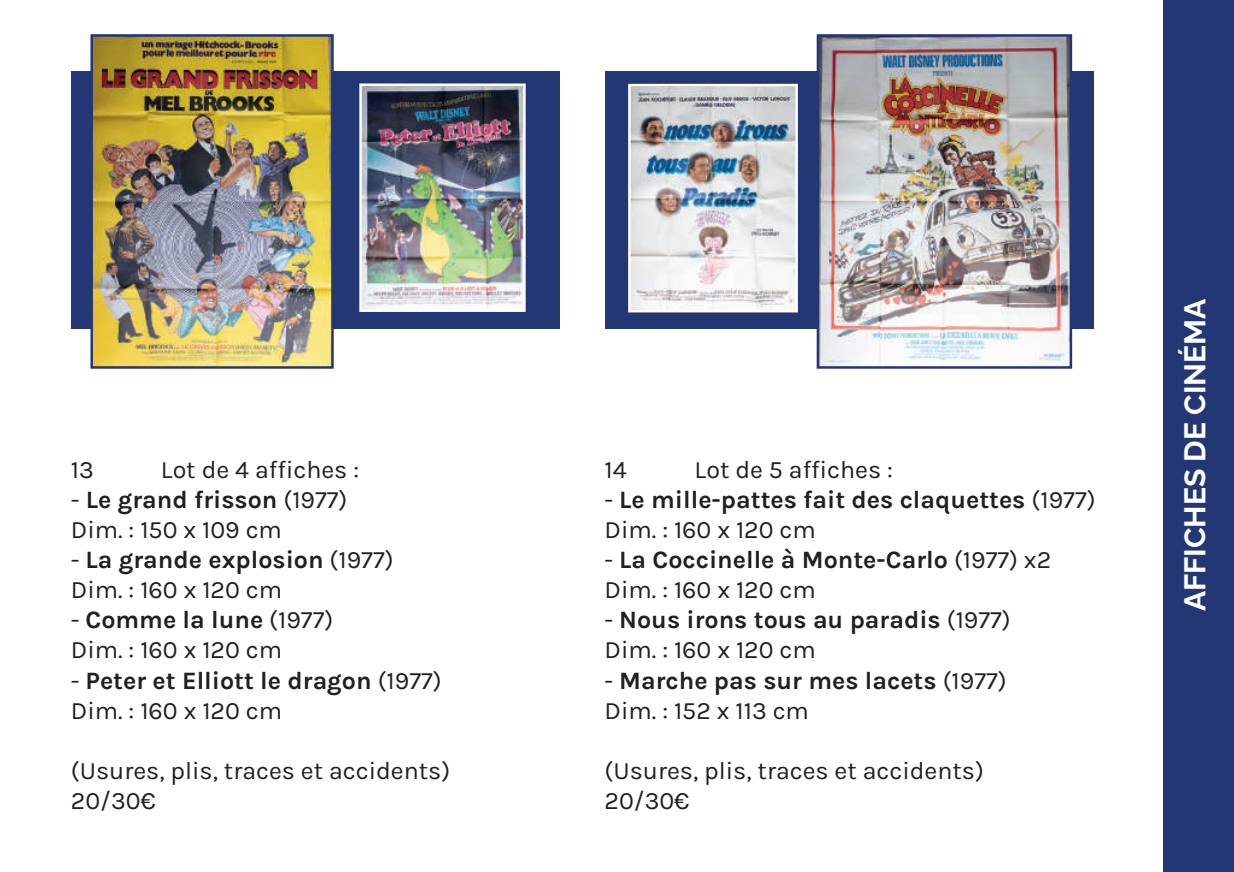
<style>
.page{position:relative;width:1234px;height:872px;background:#fff}
.page>*{position:absolute;margin:0;border:0;box-sizing:border-box;transform-origin:0 0}
.t1{font:700 30px "Raleway";color:#fff}
.t2{font:25px/30px "Karla";color:#231f20}
.t3{font:700 25px/30px "Karla";color:#231f20}
.s1{font-weight:700}
.s2{font-weight:400}
</style>
<div class="page">
<div style="left:1162px;top:0;width:71px;height:872px;background:#243775"></div>
<div style="left:604px;top:71px;width:489px;height:257px;background:#243775"></div>
<div style="left:71px;top:71px;width:488px;height:257px;background:#243775"></div>
<img style="left:93px;top:37px;width:237px;height:329px">
<div style="left:90px;top:34px;width:243px;height:335px;border:2px solid #243775"></div>
<img style="left:362px;top:86px;width:160px;height:223px">
<div style="left:359px;top:83px;width:166px;height:229px;border:2px solid #fff"></div>
<img style="left:819px;top:37px;width:249px;height:329px">
<div style="left:816px;top:34px;width:255px;height:335px;border:2px solid #243775"></div>
<img style="left:631px;top:87px;width:163px;height:222px">
<div style="left:628px;top:84px;width:169px;height:228px;border:2px solid #fff"></div>
<p class="t2" style="left:71px;top:454px;width:25px">13</p>
<p class="t2" style="left:161px;top:454px;width:200px">Lot de 4 affiches :</p>
<p class="t2" style="left:71px;top:484px;width:278px">- <span class="s1">Le grand frisson</span> (1977)<br>Dim. : 150 x 109 cm</p>
<p class="t2" style="left:71px;top:544px;width:324px">- <span class="s1">La grande explosion</span> (1977)<br>Dim. : 160 x 120 cm</p>
<p class="t2" style="left:71px;top:604px;width:264px">- <span class="s1">Comme la lune</span> (1977)<br>Dim. : 160 x 120 cm</p>
<p class="t3" style="left:71px;top:664px;width:372px"><span class="s2">-</span> Peter et Elliott le dragon <span class="s2">(1977)<br>Dim. : 160 x 120 cm</span></p>
<p class="t2" style="left:71px;top:754px;width:381px">(Usures, plis, traces et accidents)<br>20/30€</p>
<p class="t2" style="left:604px;top:454px;width:24px">14</p>
<p class="t2" style="left:694px;top:454px;width:200px">Lot de 5 affiches :</p>
<p class="t3" style="left:604px;top:484px;width:492px"><span class="s2">-</span> Le mille-pattes fait des claquettes <span class="s2">(1977)<br>Dim. : 160 x 120 cm</span></p>
<p class="t3" style="left:604px;top:544px;width:448px"><span class="s2">-</span> La Coccinelle à Monte-Carlo <span class="s2">(1977) x2<br>Dim. : 160 x 120 cm</span></p>
<p class="t3" style="left:604px;top:604px;width:407px"><span class="s2">-</span> Nous irons tous au paradis <span class="s2">(1977)<br>Dim. : 160 x 120 cm</span></p>
<p class="t2" style="left:604px;top:664px;width:403px">- <span class="s1">Marche pas sur mes lacets</span> (1977)<br>Dim. : 152 x 113 cm</p>
<p class="t2" style="left:604px;top:754px;width:381px">(Usures, plis, traces et accidents)<br>20/30€</p>
<p class="t1" style="left:1170px;top:611px;width:314px;rotate:-90deg">AFFICHES DE CINÉMA</p>
</div>
